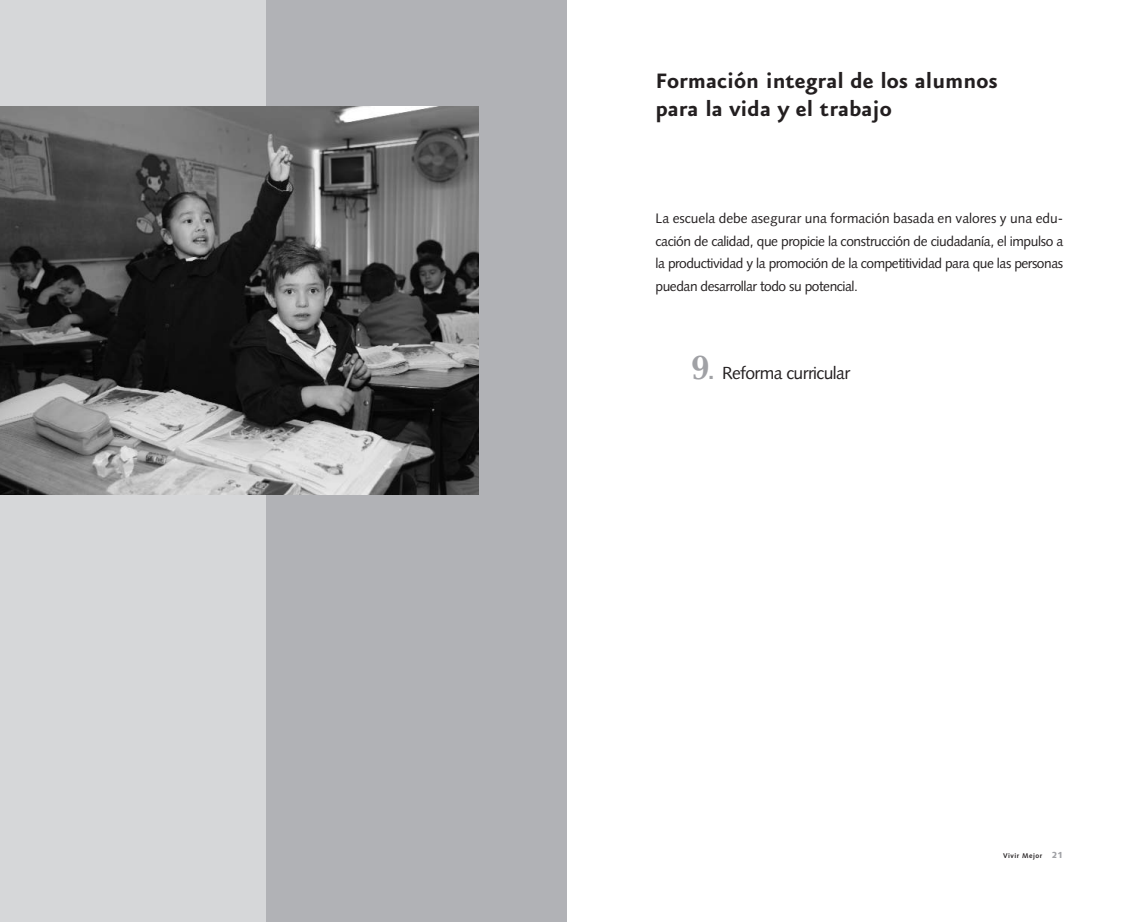
<style>
.page{position:relative;width:1134px;height:922px;background:#fff}
.page>*{position:absolute;margin:0;border:0;box-sizing:border-box;transform-origin:0 0}
.t1{font:700 25px/27.5px "Eureka Sans";color:#231f20}
.t2{font:17.5px "Syntax";letter-spacing:-.035em;color:#231f20}
.t3{font:13.75px/22.5px "Syntax";letter-spacing:-.035em;color:#231f20;text-align:justify}
.t4{font:700 6.88px "Syntax";letter-spacing:.065em;color:#231f20}
.s1{font-family:"Capitals";font-size:27.5px;color:#a0a1a5}
.s2{font-family:"Capitals";font-size:18.75px;color:#a0a1a5}
.s3{font-weight:900;font-size:8.75px;color:#a0a1a5}
</style>
<div class="page">
<div style="left:0;top:0;width:567px;height:921px;background:#d6d7d9"></div>
<div style="left:266px;top:0;width:301px;height:921px;background:#b1b2b6"></div>
<img style="left:0;top:106px;width:478px;height:388px">
<h1 class="t1" style="left:656px;top:70px;width:344px">Formación integral de los alumnos para la vida y el trabajo</h1>
<p class="t3" style="left:656px;top:208px;width:409px">La escuela debe asegurar una formación basada en valores y una edu&shy;cación de calidad, que propicie la construcción de ciudadanía, el impulso a la productividad y la promoción de la competitividad para que las personas puedan desarrollar todo su potencial.</p>
<p class="t2" style="left:691px;top:366px;width:161px"><span class="s1">9</span><span class="s2">.</span> Reforma curricular</p>
<p class="t4" style="left:1003px;top:852px;width:61px">Vivir Mejor <span class="s3">21</span></p>
</div>
